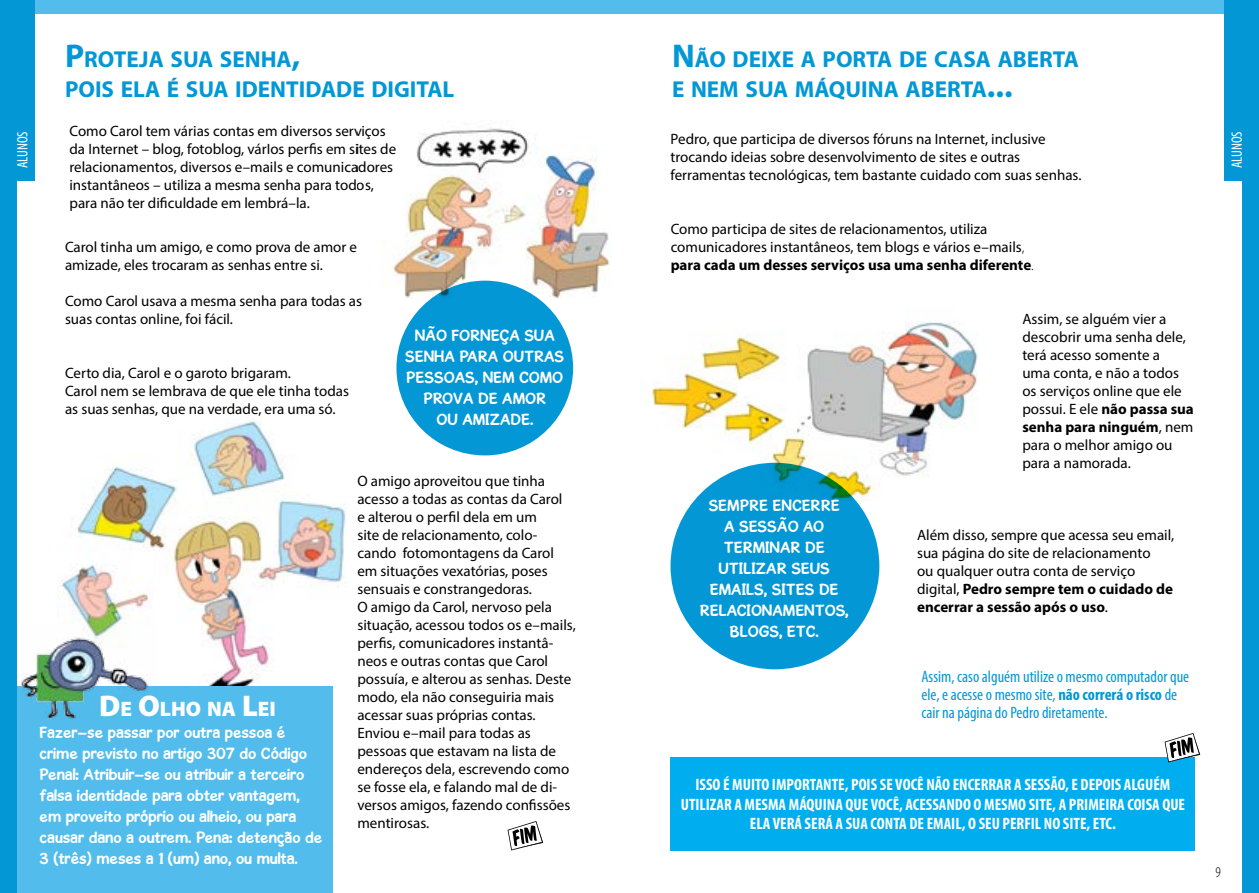
<style>
.page{position:relative;width:1259px;height:893px;background:#fff}
.page>*{position:absolute;margin:0;border:0;box-sizing:border-box;transform-origin:0 0}
.t1{font:700 23.1px/30px "Myriad Pro";color:#0397d6}
.t2{font:900 21px "Myriad Pro";color:#fff}
.t3{font:700 16.5px/21px "Gosmick Sans";color:#fff;text-align:center}
.t4{font:700 condensed 16.5px/19.5px "Myriad Pro";color:#fff;text-align:center}
.t5{font:condensed 16.5px/18px "Myriad Pro";color:#0397d6}
.t6{font:15px/18px "Myriad Pro";color:#000}
.t7{font:condensed 15px "Myriad Pro";color:#fff}
.t8{font:300 condensed 15px "Myriad Pro";color:#000}
.s1{font-size:33px}
.s2{font-size:30px}
.s3{font-weight:300}
.s4{font-weight:700}
</style>
<div class="page">
<div style="left:1242px;top:0;width:17px;height:893px;background:#0397d6"></div>
<div style="left:0;top:0;width:17px;height:893px;background:#0397d6"></div>
<div style="left:17px;top:0;width:18px;height:180px;background:#0397d6"></div>
<div style="left:1224px;top:0;width:18px;height:180px;background:#0397d6"></div>
<div style="left:35px;top:0;width:594px;height:13px;background:#52bdec"></div>
<div style="left:629px;top:0;width:595px;height:13px;background:#52bdec"></div>
<img style="left:61px;top:419px;width:285px;height:294px">
<div style="left:670px;top:463px;width:209px;height:206px;background:#0397d6;border-radius:50%"></div>
<div style="left:17px;top:687px;width:315px;height:206px;background:#52bdec"></div>
<div style="left:670px;top:757px;width:525px;height:93px;background:#00aeef"></div>
<svg style="left:507px;top:821px;width:36px;height:29px"></svg>
<svg style="left:1164px;top:733px;width:36px;height:29px"></svg>
<img style="left:651px;top:322px;width:327px;height:178px">
<img style="left:392px;top:128px;width:218px;height:171px">
<div style="left:396px;top:281px;width:177px;height:174px;background:#0397d6;border-radius:50%"></div>
<img style="left:22px;top:623px;width:135px;height:96px">
<h1 class="t1" style="left:65px;top:44px;width:391px"><span class="s1">P</span>ROTEJA SUA SENHA<span class="s1">,<br></span>POIS ELA É SUA IDENTIDADE DIGITAL</h1>
<h1 class="t1" style="left:672px;top:44px;width:408px"><span class="s1">N</span>ÃO DEIXE A PORTA DE CASA ABERTA<br>E NEM SUA MÁQUINA ABERTA<span class="s1">...</span></h1>
<p class="t6" style="left:69px;top:122px;width:328px">Como Carol tem várias contas em diversos serviços da Internet – blog, fotoblog, várIos perfis em sites de relacionamentos, diversos e–mails e comunicadores instantâneos – utiliza a mesma senha para todos, para não ter dificuldade em lembrá–la.</p>
<p class="t7" style="left:13px;top:168px;width:39px;rotate:-90deg">ALUNOS</p>
<p class="t7" style="left:1228px;top:168px;width:39px;rotate:-90deg">ALUNOS</p>
<p class="t6" style="left:670px;top:130px;width:412px">Pedro, que participa de diversos fóruns na Internet, inclusive trocando ideias sobre desenvolvimento de sites e outras ferramentas tecnológicas, tem bastante cuidado com suas senhas.</p>
<p class="t6" style="left:65px;top:238px;width:294px">Carol tinha um amigo, e como prova de amor e amizade, eles trocaram as senhas entre si.</p>
<p class="t6" style="left:65px;top:292px;width:299px">Como Carol usava a mesma senha para todas as suas contas online, foi fácil.</p>
<p class="t6" style="left:65px;top:364px;width:285px">Certo dia, Carol e o garoto brigaram.<br>Carol nem se lembrava de que ele tinha todas as suas senhas, que na verdade, era uma só.</p>
<p class="t3" style="left:405px;top:325px;width:160px">NÃO FORNEÇA SUA<br>SENHA PARA OUTRAS<br>PESSOAS, NEM COMO<br>PROVA DE AMOR<br>OU AMIZADE.</p>
<h2 class="t2" style="left:99px;top:697px;width:178px"><span class="s2">D</span>E <span class="s2">O</span>LHO NA <span class="s2">L</span>EI</h2>
<p class="t3" style="left:40px;top:722px;width:284px;text-align:left">Fazer–se passar por outra pessoa é crime previsto no artigo 307 do Código Penal: Atribuir–se ou atribuir a terceiro falsa identidade para obter vantagem, em proveito próprio ou alheio, ou para causar dano a outrem. Pena: detenção de 3 (três) meses a 1 (um) ano, ou multa.</p>
<p class="t6" style="left:357px;top:472px;width:220px">O amigo aproveitou que tinha acesso a todas as contas da Carol<br>e alterou o perfil dela em um<br>site de relacionamento, colo&shy;cando fotomontagens da Carol em situações vexatórias, poses sensuais e constrangedoras.<br>O amigo da Carol, nervoso pela situação, acessou todos os e–mails, perfis, comunicadores instantâ&shy;neos e outras contas que Carol possuía, e alterou as senhas. Deste modo, ela não conseguiria mais acessar suas próprias contas.<br>Enviou e–mail para todas as pessoas que estavam na lista de endereços dela, escrevendo como se fosse ela, e falando mal de di&shy;versos amigos, fazendo confissões mentirosas.</p>
<p class="t6" style="left:670px;top:220px;width:365px">Como participa de sites de relacionamentos, utiliza comunicadores instantâneos, tem blogs e vários e–mails<span class="s3">, </span><span class="s4">para cada um desses serviços usa uma senha diferente</span><span class="s3">.</span></p>
<p class="t3" style="left:699px;top:495px;width:150px">SEMPRE ENCERRE<br>A SESSÃO AO<br>TERMINAR DE<br>UTILIZAR SEUS<br>EMAILS, SITES DE<br>RELACIONAMENTOS,<br>BLOGS, ETC.</p>
<p class="t6" style="left:1022px;top:310px;width:173px">Assim, se alguém vier a descobrir uma senha dele, terá acesso somente a<br>uma conta, e não a todos os serviços online que ele possui. E ele <span class="s4">não passa sua senha para ninguém</span>, nem para o melhor amigo ou para a namorada.</p>
<p class="t6" style="left:917px;top:526px;width:259px">Além disso, sempre que acessa seu email, sua página do site de relacionamento<br>ou qualquer outra conta de serviço digital, <span class="s4">Pedro sempre tem o cuidado de encerrar a sessão após o uso</span>.</p>
<p class="t5" style="left:921px;top:667px;width:269px">Assim, caso alguém utilize o mesmo computador que ele, e acesse o mesmo site, <span class="s4">não correrá o risco</span> de cair na página do Pedro diretamente.</p>
<p class="t4" style="left:681px;top:775px;width:506px">ISSO É MUITO IMPORTANTE, POIS SE VOCÊ NÃO ENCERRAR A SESSÃO, E DEPOIS ALGUÉM<br>UTILIZAR A MESMA MÁQUINA QUE VOCÊ, ACESSANDO O MESMO SITE, A PRIMEIRA COISA QUE<br>ELA VERÁ SERÁ A SUA CONTA DE EMAIL, O SEU PERFIL NO SITE, ETC.</p>
<p class="t8" style="left:1215px;top:864px;width:7px">9</p>
</div>
